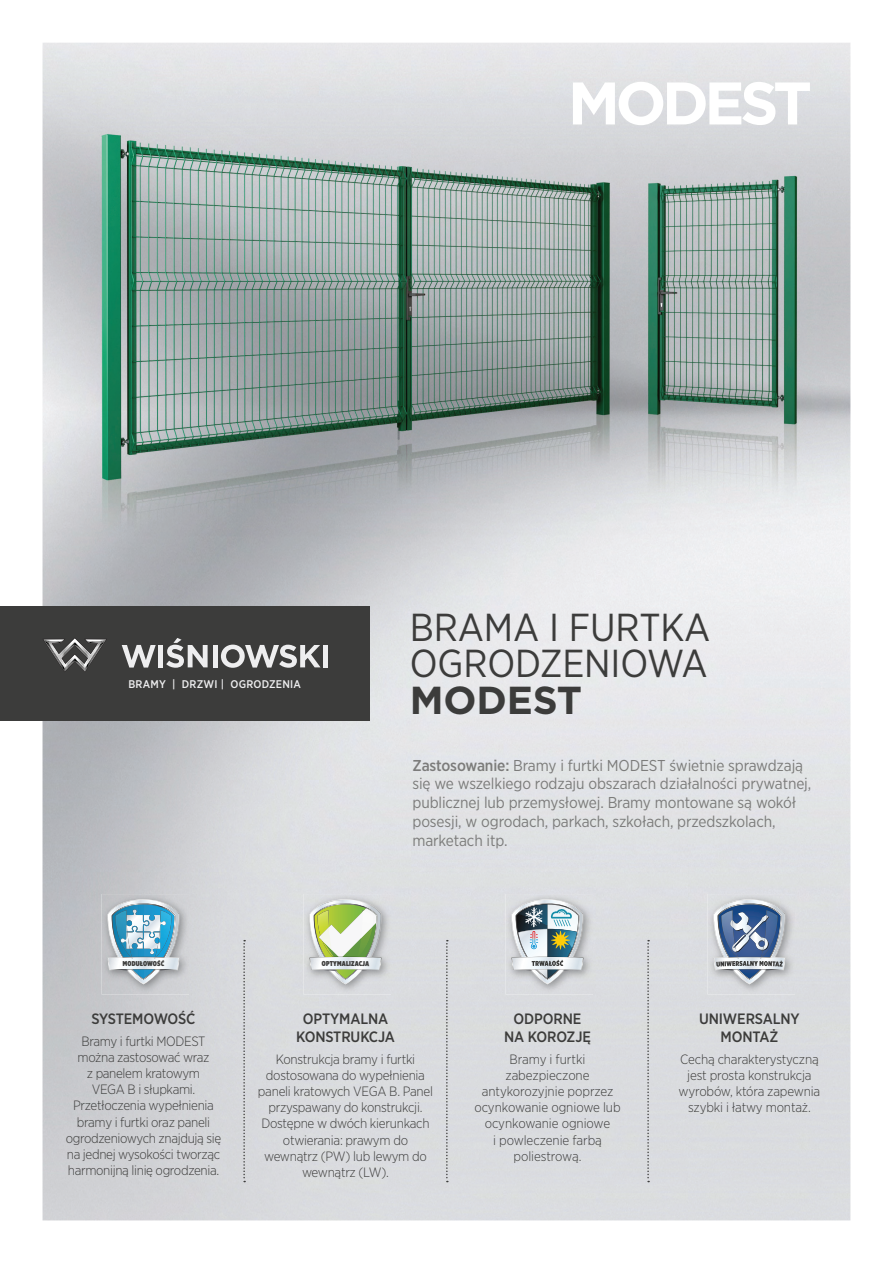
<style>
.page{position:relative;width:893px;height:1263px;background:#fff}
.page>*{position:absolute;margin:0;border:0;box-sizing:border-box;transform-origin:0 0}
.t1{font:700 60px "Gotham";letter-spacing:-.075em;color:#fff}
.t2{font:39px/36.8px "Gotham Narrow";letter-spacing:-.005em;color:#3c3c3b}
.t3{font:700 39px "Gotham";letter-spacing:-.005em;color:#3c3c3b}
.t4{font:15.75px/18.9px "Gotham Narrow";letter-spacing:-.01em;color:#7c7c7b}
.t5{font:500 15px/18px "Gotham Narrow";letter-spacing:-.01em;color:#3c3c3b;text-align:center}
.t6{font:300 13.5px/16.2px "Gotham Narrow";letter-spacing:-.02em;color:#3c3c3b;text-align:center}
.t7{font:500 11.1px "Gotham Narrow";letter-spacing:.02em;color:#eeeeef}
.t8{font:900 7.05px "Gotham X Narrow";letter-spacing:.02em;color:#3c3c3b}
.s1{font-weight:500}
</style>
<div class="page">
<img style="left:43px;top:43px;width:807px;height:1177px">
<div style="left:0;top:606px;width:370px;height:115px;background:#3c3c3b"></div>
<svg style="left:44px;top:638px;width:63px;height:33px"></svg>
<svg style="left:122px;top:645px;width:34px;height:23px"></svg>
<div style="left:158px;top:645px;width:5px;height:22px;background:#eeeeef"></div>
<svg style="left:166px;top:638px;width:42px;height:30px"></svg>
<div style="left:213px;top:645px;width:5px;height:22px;background:#eeeeef"></div>
<svg style="left:221px;top:645px;width:100px;height:23px"></svg>
<hr style="left:323px;top:645px;width:4px;height:22px;background:#eeeeef">
<svg style="left:243px;top:940px;width:2px;height:242px"></svg>
<svg style="left:446px;top:940px;width:2px;height:242px"></svg>
<svg style="left:647px;top:940px;width:2px;height:242px"></svg>
<img style="left:505px;top:894px;width:88px;height:101px">
<svg style="left:511px;top:899px;width:72px;height:85px"></svg>
<img style="left:707px;top:894px;width:88px;height:101px">
<svg style="left:713px;top:899px;width:72px;height:85px;background:#93a2b7"></svg>
<img style="left:763px;top:915px;width:6px;height:35px">
<img style="left:303px;top:894px;width:88px;height:101px">
<img style="left:102px;top:894px;width:87px;height:101px">
<svg style="left:108px;top:899px;width:71px;height:85px"></svg>
<svg style="left:309px;top:899px;width:72px;height:85px"></svg>
<h1 class="t1" style="left:568px;top:76px;width:246px">MODEST</h1>
<p class="t7" style="left:128px;top:680px;width:174px">BRAMY | DRZWI | OGRODZENIA</p>
<p class="t8" style="left:132px;top:961px;width:23px">DUŁOW</p>
<p class="t8" style="left:333px;top:961px;width:27px">YMALIZA</p>
<h2 class="t2" style="left:410px;top:610px;width:302px">BRAMA I FURTKA<br>OGRODZENIOWA</h2>
<h2 class="t3" style="left:410px;top:683px;width:174px">MODEST</h2>
<p class="t4" style="left:412px;top:756px;width:400px"><span class="s1">Zastosowanie:</span> Bramy i furtki MODEST świetnie sprawdzają się we wszelkiego rodzaju obszarach działalności prywatnej, publicznej lub przemysłowej. Bramy montowane są wokół posesji, w ogrodach, parkach, szkołach, przedszkolach, marketach itp.</p>
<p class="t5" style="left:91px;top:1011px;width:106px">SYSTEMOWOŚĆ</p>
<p class="t6" style="left:66px;top:1033px;width:157px">Bramy i furtki MODEST można zastosować wraz<br>z panelem kratowym<br>VEGA B i słupkami.<br>Przetłoczenia wypełnienia bramy i furtki oraz paneli ogrodzeniowych znajdują się na jednej wysokości tworząc harmonijną linię ogrodzenia.</p>
<p class="t5" style="left:296px;top:1011px;width:100px">OPTYMALNA<br>KONSTRUKCJA</p>
<p class="t6" style="left:258px;top:1051px;width:177px">Konstrukcja bramy i furtki dostosowana do wypełnienia paneli kratowych VEGA B. Panel przyspawany do konstrukcji.<br>Dostępne w dwóch kierunkach otwierania: prawym do wewnątrz (PW) lub lewym do wewnątrz (LW).</p>
<p class="t5" style="left:504px;top:1011px;width:88px">ODPORNE<br>NA KOROZJĘ</p>
<p class="t5" style="left:699px;top:1011px;width:102px">UNIWERSALNY<br>MONTAŻ</p>
<p class="t6" style="left:679px;top:1051px;width:143px">Cechą charakterystyczną jest prosta konstrukcja wyrobów, która zapewnia szybki i łatwy montaż.</p>
<p class="t6" style="left:474px;top:1051px;width:148px">Bramy i furtki zabezpieczone antykorozyjnie poprzez ocynkowanie ogniowe lub ocynkowanie ogniowe<br>i powleczenie farbą poliestrową.</p>
</div>
